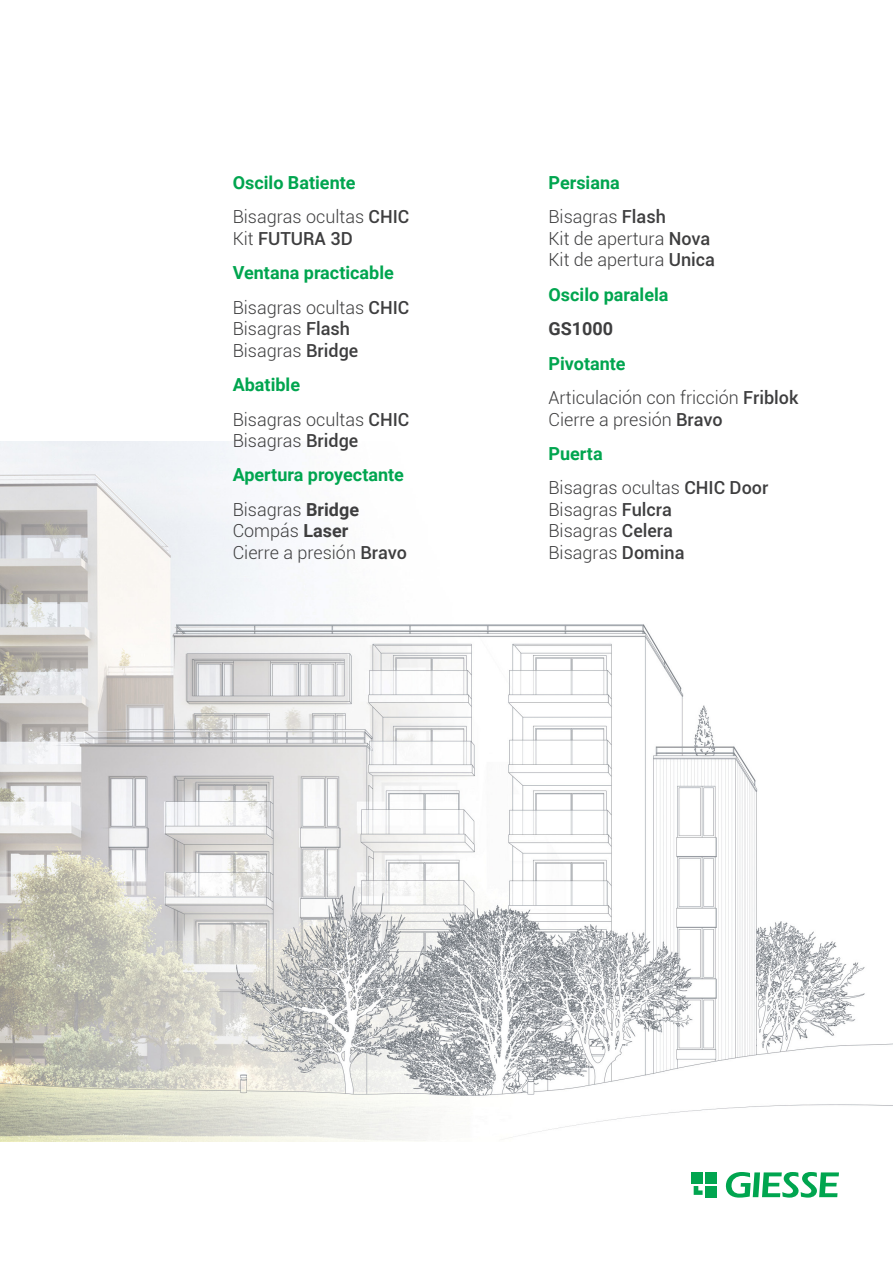
<style>
.page{position:relative;width:893px;height:1263px;background:#fff}
.page>*{position:absolute;margin:0;border:0;box-sizing:border-box;transform-origin:0 0}
.t1{font:300 18px/21.6px "Roboto";color:#3e3e3f}
.t2{font:700 18px "Roboto";color:#00a54f}
.t3{font:700 18px "Roboto";color:#3e3e3f}
.s1{font-weight:500}
.s2{font-weight:700}
</style>
<div class="page">
<img style="left:0;top:442px;width:893px;height:700px">
<div style="left:691px;top:1172px;width:12px;height:12px;background:#00a54f"></div>
<div style="left:705px;top:1172px;width:12px;height:12px;background:#00a54f"></div>
<div style="left:705px;top:1186px;width:12px;height:12px;background:#00a54f"></div>
<svg style="left:694px;top:1186px;width:9px;height:9px"></svg>
<svg style="left:725px;top:1172px;width:114px;height:25px"></svg>
<p class="t2" style="left:233px;top:170px;width:124px">Oscilo Batiente</p>
<p class="t1" style="left:233px;top:205px;width:178px">Bisagras ocultas <span class="s1">CHIC<br></span>Kit <span class="s1">FUTURA 3D</span></p>
<p class="t2" style="left:233px;top:260px;width:163px">Ventana practicable</p>
<p class="t1" style="left:233px;top:296px;width:178px">Bisagras ocultas <span class="s1">CHIC<br></span>Bisagras <span class="s1">Flash<br></span>Bisagras <span class="s1">Bridge</span></p>
<p class="t2" style="left:233px;top:372px;width:69px">Abatible</p>
<p class="t1" style="left:233px;top:408px;width:178px">Bisagras ocultas <span class="s1">CHIC<br></span>Bisagras <span class="s1">Bridge</span></p>
<p class="t2" style="left:233px;top:462px;width:173px">Apertura proyectante</p>
<p class="t1" style="left:233px;top:498px;width:176px">Bisagras <span class="s2">Bridge<br></span>Compás <span class="s2">Laser<br></span>Cierre a presión <span class="s1">Bravo</span></p>
<p class="t2" style="left:549px;top:170px;width:73px">Persiana</p>
<p class="t1" style="left:549px;top:205px;width:168px">Bisagras <span class="s1">Flash<br></span>Kit de apertura <span class="s1">Nova<br></span>Kit de apertura <span class="s1">Unica</span></p>
<p class="t2" style="left:549px;top:282px;width:121px">Oscilo paralela</p>
<p class="t3" style="left:549px;top:316px;width:66px">GS1000</p>
<p class="t2" style="left:549px;top:351px;width:79px">Pivotante</p>
<p class="t1" style="left:549px;top:386px;width:251px">Articulación con fricción <span class="s1">Friblok<br></span>Cierre a presión <span class="s1">Bravo</span></p>
<p class="t2" style="left:549px;top:441px;width:56px">Puerta</p>
<p class="t1" style="left:549px;top:476px;width:221px">Bisagras ocultas <span class="s1">CHIC Door<br></span>Bisagras <span class="s1">Fulcra<br></span>Bisagras <span class="s1">Celera<br></span>Bisagras <span class="s1">Domina</span></p>
</div>
